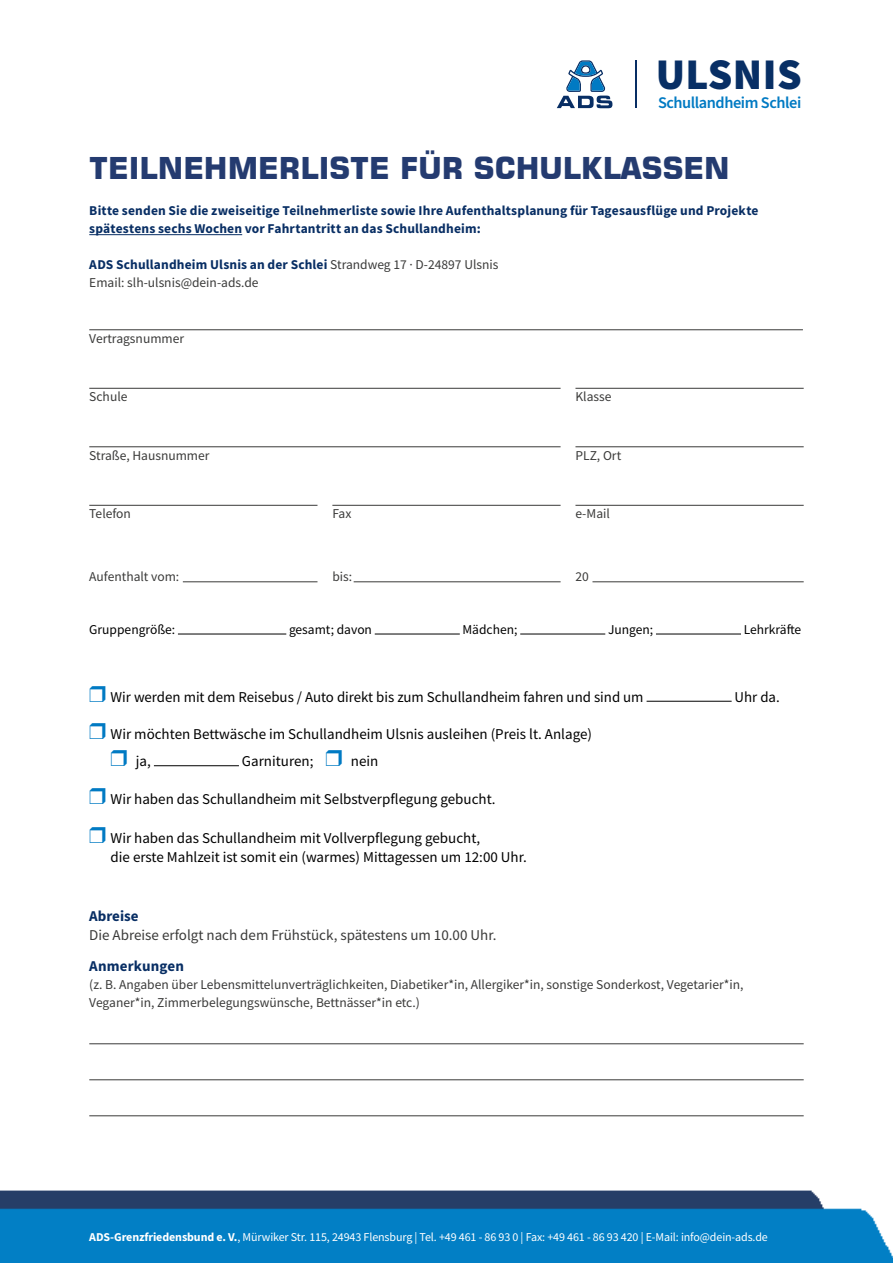
<style>
.page{position:relative;width:893px;height:1263px;background:#fff}
.page>*{position:absolute;margin:0;border:0;box-sizing:border-box;transform-origin:0 0}
.t1{font:900 43.8px "Source Sans Pro";letter-spacing:.01em;color:#082f65}
.t2{font:700 30px "Square 721 BT";color:#243b70}
.t3{font:600 16.35px "Source Sans Pro";letter-spacing:-.025em;color:#007ac3}
.t4{font:15px/27px "Source Sans Pro";color:#000}
.t5{font:15px "Source Sans Pro";color:#3a3a39}
.t6{font:700 15px "Source Sans Pro";letter-spacing:.005em;color:#082e64}
.t7{font:13.5px/18px "Source Sans Pro";color:#3a3a39}
.t8{font:700 13.5px/18px "Source Sans Pro";letter-spacing:.01em;color:#082e64}
.t9{font:13.5px "Source Sans Pro";color:#000}
.t10{font:12px "Source Sans Pro";letter-spacing:-.01em;color:#fff}
.s1{font-weight:700;color:#082e64}
.s2{color:#007ac3}
.s3{font-weight:700}
</style>
<div class="page">
<img style="left:0;top:1190px;width:893px;height:73px">
<hr style="left:89px;top:234px;width:153px;height:1px;background:#082e64">
<hr style="left:89px;top:329px;width:714px;height:1px;background:#3a3a39">
<hr style="left:89px;top:388px;width:472px;height:1px;background:#3a3a39">
<hr style="left:89px;top:446px;width:472px;height:1px;background:#3a3a39">
<hr style="left:89px;top:505px;width:228px;height:1px;background:#3a3a39">
<hr style="left:332px;top:505px;width:229px;height:1px;background:#3a3a39">
<hr style="left:575px;top:505px;width:229px;height:1px;background:#3a3a39">
<hr style="left:575px;top:388px;width:229px;height:1px;background:#3a3a39">
<hr style="left:575px;top:446px;width:229px;height:1px;background:#3a3a39">
<hr style="left:183px;top:581px;width:134px;height:1px;background:#3a3a39">
<hr style="left:354px;top:581px;width:207px;height:1px;background:#3a3a39">
<hr style="left:592px;top:581px;width:212px;height:1px;background:#3a3a39">
<hr style="left:647px;top:701px;width:85px;height:1px;background:#000">
<hr style="left:154px;top:765px;width:85px;height:1px;background:#000">
<hr style="left:89px;top:1043px;width:715px;height:1px;background:#3a3a39">
<hr style="left:89px;top:1079px;width:715px;height:1px;background:#3a3a39">
<hr style="left:89px;top:1115px;width:715px;height:1px;background:#3a3a39">
<hr style="left:635px;top:60px;width:1px;height:48px;background:#082e64">
<svg style="left:557px;top:60px;width:55px;height:48px"></svg>
<hr style="left:178px;top:634px;width:108px;height:1px;background:#000">
<hr style="left:375px;top:634px;width:85px;height:1px;background:#000">
<hr style="left:520px;top:634px;width:85px;height:1px;background:#000">
<hr style="left:656px;top:634px;width:85px;height:1px;background:#000">
<h1 class="t1" style="left:656px;top:44px;width:147px">ULSNIS</h1>
<p class="t3" style="left:658px;top:92px;width:145px">Schullandheim Schlei</p>
<h2 class="t2" style="left:89px;top:150px;width:642px">TEILNEHMERLISTE FÜR SCHULKLASSEN</h2>
<p class="t8" style="left:89px;top:202px;width:671px">Bitte senden Sie die zweiseitige Teilnehmerliste sowie Ihre Aufenthaltsplanung für Tagesausflüge und Projekte spätestens sechs Wochen vor Fahrtantritt an das Schullandheim:</p>
<p class="t7" style="left:89px;top:256px;width:411px"><span class="s1">ADS Schullandheim Ulsnis an der Schlei</span> Strandweg 17 · D-24897 Ulsnis<br>Email: slh-ulsnis@dein-ads.de</p>
<p class="t7" style="left:89px;top:329px;width:96px">Vertragsnummer</p>
<p class="t7" style="left:89px;top:388px;width:40px">Schule</p>
<p class="t7" style="left:89px;top:446px;width:122px">Straße, Hausnummer</p>
<p class="t7" style="left:575px;top:388px;width:38px">Klasse</p>
<p class="t7" style="left:575px;top:446px;width:47px">PLZ, Ort</p>
<p class="t7" style="left:89px;top:505px;width:43px">Telefon</p>
<p class="t7" style="left:332px;top:505px;width:21px">Fax</p>
<p class="t7" style="left:575px;top:505px;width:36px">e-Mail</p>
<p class="t7" style="left:89px;top:568px;width:92px">Aufenthalt vom:</p>
<p class="t7" style="left:332px;top:568px;width:21px">bis:</p>
<p class="t7" style="left:575px;top:568px;width:15px">20</p>
<p class="t9" style="left:89px;top:621px;width:87px">Gruppengröße:</p>
<p class="t9" style="left:289px;top:621px;width:85px">gesamt; davon</p>
<p class="t9" style="left:462px;top:621px;width:57px">Mädchen;</p>
<p class="t9" style="left:608px;top:621px;width:47px">Jungen;</p>
<p class="t9" style="left:744px;top:621px;width:59px">Lehrkräfte</p>
<p class="t4" style="left:89px;top:683px;width:556px"><span class="s2">❒</span> Wir werden mit dem Reisebus / Auto direkt bis zum Schullandheim fahren und sind um</p>
<p class="t4" style="left:735px;top:683px;width:47px">Uhr da.</p>
<p class="t4" style="left:111px;top:720px;width:483px;text-indent:-21px"><span class="s2">❒</span> Wir möchten Bettwäsche im Schullandheim Ulsnis ausleihen (Preis lt. Anlage) <span class="s2">❒</span> ja,</p>
<p class="t4" style="left:242px;top:747px;width:138px">Garnituren; <span class="s2">❒</span> nein</p>
<p class="t4" style="left:89px;top:785px;width:408px"><span class="s2">❒</span> Wir haben das Schullandheim mit Selbstverpflegung gebucht.</p>
<p class="t4" style="left:111px;top:828px;width:418px;line-height:19.5px;text-indent:-21px"><span class="s2">❒</span> Wir haben das Schullandheim mit Vollverpflegung gebucht,<br>die erste Mahlzeit ist somit ein (warmes) Mittagessen um 12:00 Uhr.</p>
<p class="t6" style="left:89px;top:905px;width:51px">Abreise</p>
<p class="t5" style="left:89px;top:925px;width:409px">Die Abreise erfolgt nach dem Frühstück, spätestens um 10.00 Uhr.</p>
<p class="t6" style="left:89px;top:956px;width:96px">Anmerkungen</p>
<p class="t7" style="left:89px;top:976px;width:656px">(z. B. Angaben über Lebensmittelunverträglichkeiten, Diabetiker*in, Allergiker*in, sonstige Sonderkost, Vegetarier*in,<br>Veganer*in, Zimmerbelegungswünsche, Bettnässer*in etc.)</p>
<p class="t10" style="left:89px;top:1230px;width:680px"><span class="s3">ADS-Grenzfriedensbund e. V.</span>, Mürwiker Str. 115, 24943 Flensburg | Tel. +49 461 - 86 93 0 | Fax: +49 461 - 86 93 420 | E-Mail: info@dein-ads.de</p>
</div>
